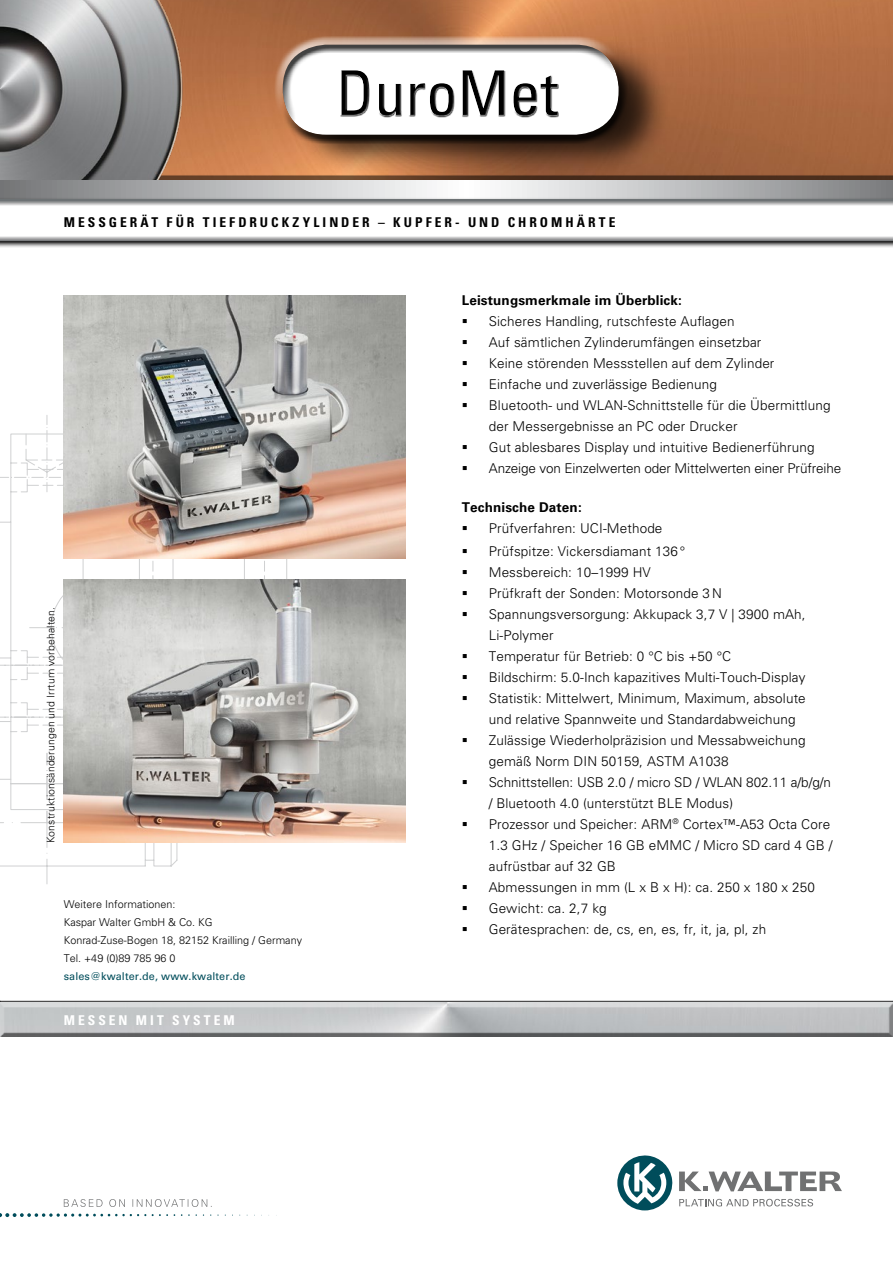
<style>
.page{position:relative;width:893px;height:1263px;background:#fff}
.page>*{position:absolute;margin:0;border:0;box-sizing:border-box;transform-origin:0 0}
.t1{font:300 13.5px/21px "Univers LT Std";letter-spacing:.01em;color:#000}
.t2{font:700 condensed 13.5px "Univers LT Std";letter-spacing:.225em;color:#000}
.t3{font:700 13.5px "Univers LT Std";letter-spacing:.01em;color:#000}
.t4{font:700 condensed 13.5px "Univers LT Std";letter-spacing:.22em;color:#fff}
.t5{font:300 10.8px/18px "Univers LT Std";color:#000}
.t6{font:10.8px "Univers LT Std";letter-spacing:.01em;color:#004d5b}
.t7{font:300 10.5px "Univers LT Std";letter-spacing:.01em;color:#000}
</style>
<div class="page">
<svg style="left:0;top:414px;width:354px;height:429px"></svg>
<svg style="left:0;top:505px;width:287px;height:379px"></svg>
<svg style="left:617px;top:1155px;width:225px;height:55px"></svg>
<svg style="left:0;top:1213px;width:146px;height:4px"></svg>
<svg style="left:152px;top:1214px;width:16px;height:2px"></svg>
<svg style="left:64px;top:1199px;width:148px;height:8px"></svg>
<img style="left:64px;top:579px;width:341px;height:263px">
<div style="left:0;top:1000px;width:893px;height:35px;background:#4c4c4c"></div>
<div style="left:0;top:1002px;width:893px;height:37px;background:#000;opacity:.75"></div>
<svg style="left:0;top:180px;width:893px;height:17px;background:#bcbdbf"></svg>
<div style="left:0;top:0;width:893px;height:180px;background:#000;opacity:.75"></div>
<img style="left:0;top:0;width:196px;height:179px">
<svg style="left:0;top:197px;width:893px;height:50px;background:#8d8d8e"></svg>
<svg style="left:0;top:200px;width:893px;height:41px"></svg>
<div style="left:289px;top:38px;width:383px;height:137px;background:#000;opacity:.75"></div>
<div style="left:283px;top:60px;width:345px;height:84px;background:#fff;opacity:.75"></div>
<div style="left:274px;top:36px;width:345px;height:87px;background:#000;opacity:.75"></div>
<div style="left:340px;top:71px;width:219px;height:47px;background:#fff;opacity:.75"></div>
<div style="left:340px;top:70px;width:219px;height:46px;background:#000;opacity:.75"></div>
<img style="left:64px;top:295px;width:341px;height:263px">
<p class="t2" style="left:64px;top:214px;width:553px">MESSGERÄT FÜR TIEFDRUCKZYLINDER – KUPFER- UND CHROMHÄRTE</p>
<p class="t7" style="left:44px;top:843px;width:237px;rotate:-90deg">Konstruktionsänderungen und Irrtum vorbehalten.</p>
<p class="t5" style="left:64px;top:895px;width:240px">Weitere Informationen:<br>Kaspar Walter GmbH &amp; Co. KG<br>Konrad-Zuse-Bogen 18, 82152 Krailling / Germany<br>Tel. +49 (0)89 785 96 0</p>
<p class="t6" style="left:64px;top:970px;width:183px">sales@kwalter.de, www.kwalter.de</p>
<p class="t4" style="left:64px;top:1012px;width:173px">MESSEN MIT SYSTEM</p>
<p class="t3" style="left:462px;top:292px;width:222px">Leistungsmerkmale im Überblick:</p>
<p class="t1" style="left:489px;top:310px;width:354px">Sicheres Handling, rutschfeste Auflagen<br>Auf sämtlichen Zylinderumfängen einsetzbar<br>Keine störenden Messstellen auf dem Zylinder<br>Einfache und zuverlässige Bedienung<br>Bluetooth- und WLAN-Schnittstelle für die Übermittlung der Messergebnisse an PC oder Drucker<br>Gut ablesbares Display und intuitive Bedienerführung Anzeige von Einzelwerten oder Mittelwerten einer Prüfreihe</p>
<p class="t3" style="left:462px;top:499px;width:121px">Technische Daten:</p>
<p class="t1" style="left:489px;top:516px;width:198px;line-height:23.1px">Prüfverfahren: UCI-Methode<br>Prüfspitze: Vickersdiamant 136 °</p>
<p class="t1" style="left:489px;top:562px;width:345px">Messbereich: 10–1999 HV<br>Prüfkraft der Sonden: Motorsonde 3 N Spannungsversorgung: Akkupack 3,7 V | 3900 mAh, Li-Polymer<br>Temperatur für Betrieb: 0 °C bis +50 °C<br>Bildschirm: 5.0-Inch kapazitives Multi-Touch-Display Statistik: Mittelwert, Minimum, Maximum, absolute<br>und relative Spannweite und Standardabweichung Zulässige Wiederholpräzision und Messabweichung gemäß Norm DIN 50159, ASTM A1038<br>Schnittstellen: USB 2.0 / micro SD / WLAN 802.11 a/b/g/n / Bluetooth 4.0 (unterstützt BLE Modus)<br>Prozessor und Speicher: ARM<sup>®</sup> Cortex™-A53 Octa Core 1.3 GHz / Speicher 16 GB eMMC / Micro SD card 4 GB / aufrüstbar auf 32 GB<br>Abmessungen in mm (L x B x H): ca. 250 x 180 x 250<br>Gewicht: ca. 2,7 kg<br>Gerätesprachen: de, cs, en, es, fr, it, ja, pl, zh</p>
</div>
